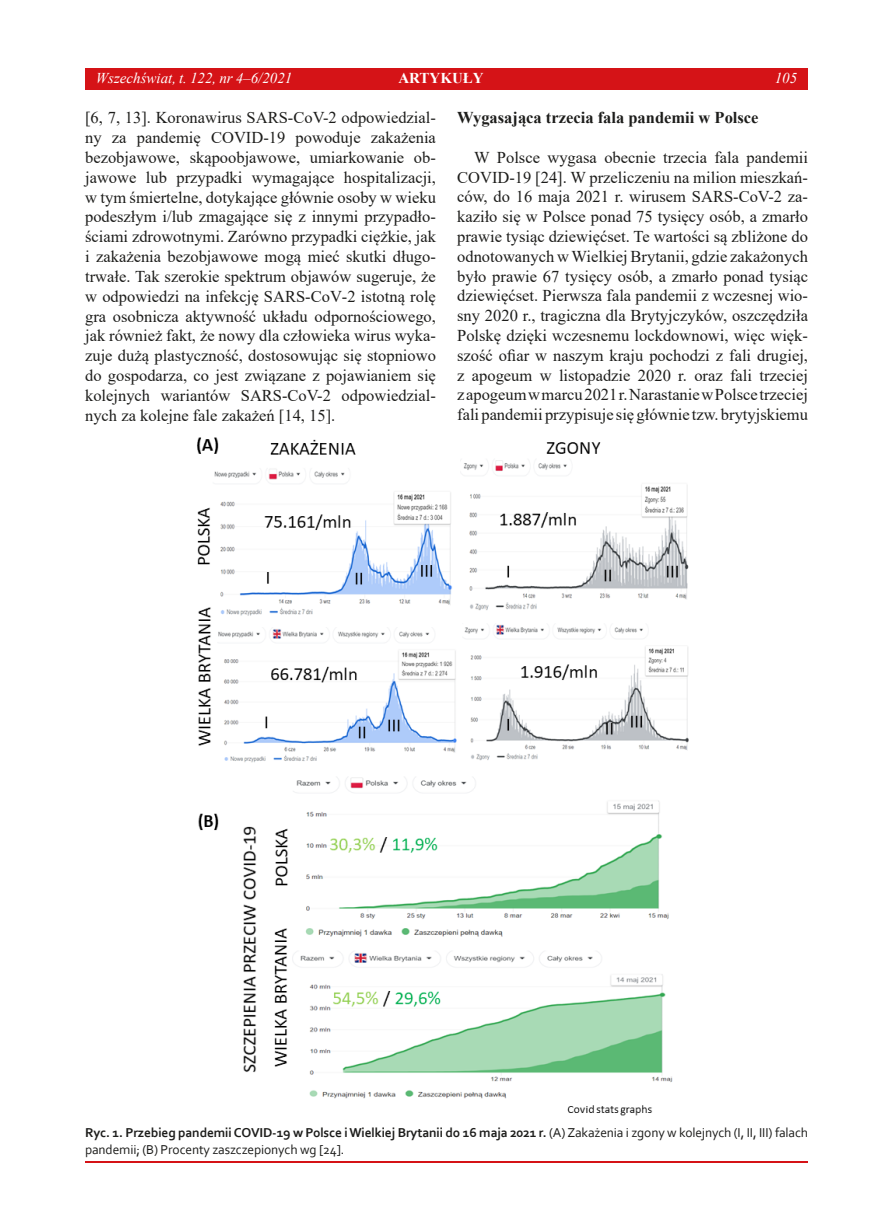
<style>
.page{position:relative;width:893px;height:1225px;background:#fff}
.page>*{position:absolute;margin:0;border:0;box-sizing:border-box;transform-origin:0 0}
.t1{font:16.5px/19.8px "Times New Roman";color:#1d1d1b;text-align:justify}
.t2{font:700 16.5px "Times New Roman";color:#1d1d1b}
.t3{font:italic 15px "Times New Roman";color:#fff}
.t4{font:700 15px "Times New Roman";color:#fff}
.t5{font:13.5px/16.2px "Corbel";letter-spacing:-.01em;color:#1d1d1b}
.s1{font-style:normal}
.s2{font-weight:700}
</style>
<div class="page">
<hr style="left:85px;top:1161px;width:723px;height:1px;background:#d51317">
<img style="left:197px;top:437px;width:492px;height:679px">
<div style="left:85px;top:68px;width:723px;height:21px;background:#d51317"></div>
<p class="t3" style="left:96px;top:68px;width:198px">Wszechświat, t. 122, nr 4<span class="s1">–</span>6/2021</p>
<p class="t4" style="left:398px;top:67px;width:87px">ARTYKUŁY</p>
<p class="t3" style="left:775px;top:68px;width:24px">105</p>
<p class="t1" style="left:85px;top:107px;width:352px">[6, 7, 13]. Koronawirus SARS-CoV-2 odpowiedzial&shy;ny za pandemię COVID-19 powoduje zakażenia bezobjawowe, skąpoobjawowe, umiarkowanie ob&shy;jawowe lub przypadki wymagające hospitalizacji, w tym śmiertelne, dotykające głównie osoby w wieku podeszłym i/lub zmagające się z innymi przypadło&shy;ściami zdrowotnymi. Zarówno przypadki ciężkie, jak i zakażenia bezobjawowe mogą mieć skutki długo&shy;trwałe. Tak szerokie spektrum objawów sugeruje, że w odpowiedzi na infekcję SARS-CoV-2 istotną rolę gra osobnicza aktywność układu odpornościowego, jak również fakt, że nowy dla człowieka wirus wyka&shy;zuje dużą plastyczność, dostosowując się stopniowo do gospodarza, co jest związane z pojawianiem się kolejnych wariantów SARS-CoV-2 odpowiedzial&shy;nych za kolejne fale zakażeń [14, 15].</p>
<p class="t2" style="left:457px;top:106px;width:303px">Wygasająca trzecia fala pandemii w Polsce</p>
<p class="t1" style="left:457px;top:147px;width:352px;text-indent:17px">W Polsce wygasa obecnie trzecia fala pandemii COVID-19 [24]. W przeliczeniu na milion mieszkań&shy;ców, do 16 maja 2021 r. wirusem SARS-CoV-2 za&shy;kaziło się w Polsce ponad 75 tysięcy osób, a zmarło prawie tysiąc dziewięćset. Te wartości są zbliżone do odnotowanych w Wielkiej Brytanii, gdzie zakażonych było prawie 67 tysięcy osób, a zmarło ponad tysiąc dziewięćset. Pierwsza fala pandemii z wczesnej wio&shy;sny 2020 r., tragiczna dla Brytyjczyków, oszczędziła Polskę dzięki wczesnemu lockdownowi, więc więk&shy;szość ofiar w naszym kraju pochodzi z fali drugiej, z apogeum w listopadzie 2020 r. oraz fali trzeciej z apogeum w marcu 2021 r. Narastanie w Polsce trzeciej fali pandemii przypisuje się głównie tzw. brytyjskiemu</p>
<p class="t5" style="left:85px;top:1124px;width:724px"><span class="s2">Ryc. 1. Przebieg pandemii COVI D-19 w Polsce i Wielkiej Brytanii do 16 maja 2021 r.</span> (A) Zakażenia i zgony w kolejnych (I, II, III) falach pandemii; (B) Procenty zaszczepionych wg [24].</p>
</div>
